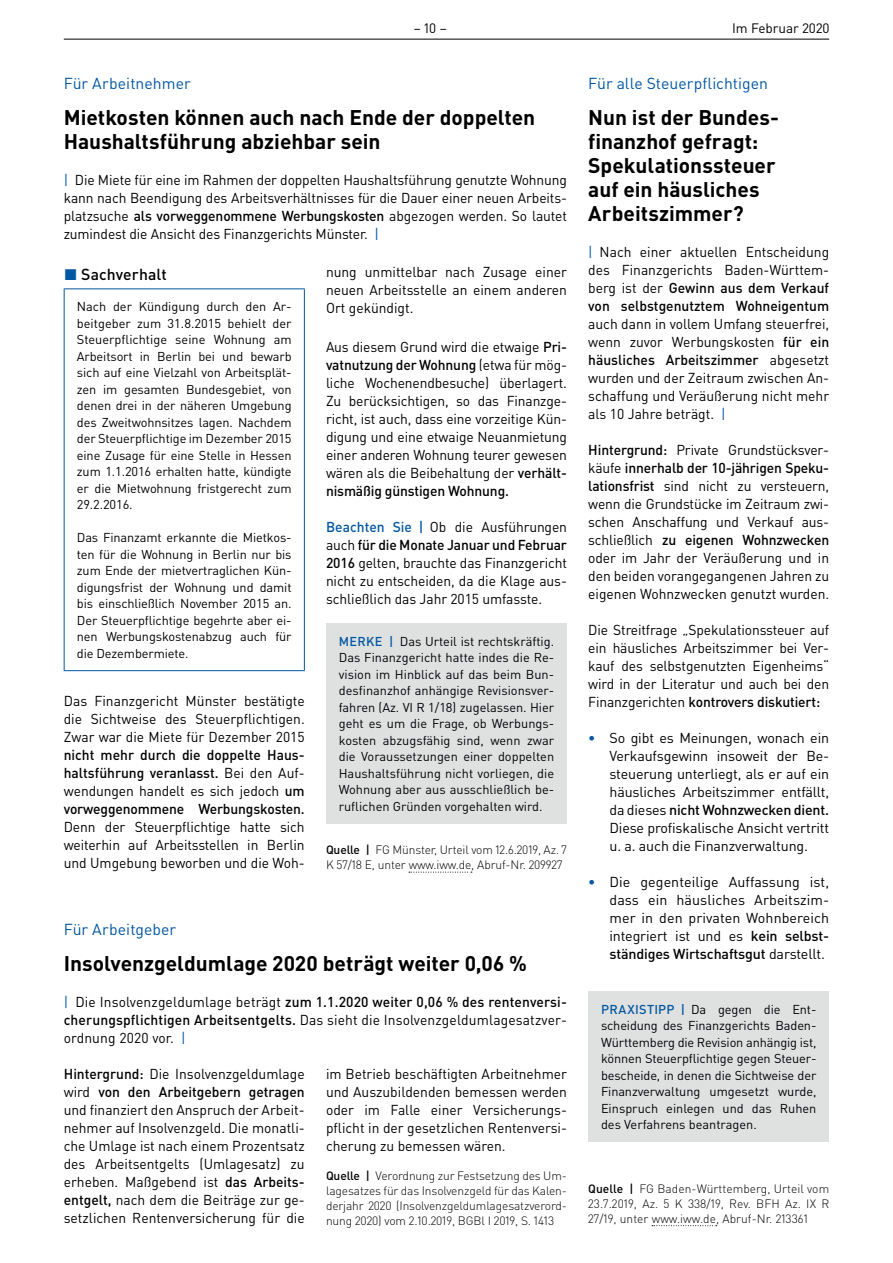
<style>
.page{position:relative;width:893px;height:1263px;background:#fff}
.page>*{position:absolute;margin:0;border:0;box-sizing:border-box;transform-origin:0 0}
.t1{font:700 21px/24px "DIN Pro";color:#000002}
.t2{font:15.75px "DIN Pro";color:#0157a2}
.t3{font:500 15.75px "DIN Pro";letter-spacing:.005em;color:#000002}
.t4{font:14.25px/18px "DIN Pro";color:#000002;text-align:justify}
.t5{font:500 14.25px/18px "DIN Pro";letter-spacing:-.01em;color:#000002;text-align:justify}
.t6{font:13.5px "DIN Pro";color:#000002}
.t7{font:12.75px/16.5px "DIN Pro";letter-spacing:-.01em;color:#000002;text-align:justify}
.t8{font:300 12px/15px "DIN Pro";letter-spacing:-.01em;color:#000002;text-align:justify}
.s1{color:#0157a2}
.s2{font-weight:500}
.s3{font-weight:400}
.s4{font-weight:500;color:#0157a2}
</style>
<div class="page">
<hr style="left:64px;top:39px;width:765px;height:1px;background:#000002">
<svg style="left:652px;top:1225px;width:65px;height:1px"></svg>
<div style="left:588px;top:991px;width:241px;height:151px;background:#dfe1e1"></div>
<hr style="left:64px;top:288px;width:241px;height:1px;background:#0157a2">
<hr style="left:64px;top:289px;width:1px;height:381px;background:#0157a2">
<hr style="left:304px;top:289px;width:1px;height:381px;background:#0157a2">
<hr style="left:64px;top:670px;width:241px;height:1px;background:#0157a2">
<svg style="left:409px;top:872px;width:63px;height:1px"></svg>
<div style="left:326px;top:623px;width:241px;height:200px;background:#dfe1e1"></div>
<p class="t6" style="left:414px;top:19px;width:34px">– 10 –</p>
<p class="t6" style="left:732px;top:19px;width:99px">Im Februar 2020</p>
<p class="t2" style="left:64px;top:73px;width:128px">Für Arbeitnehmer</p>
<h1 class="t1" style="left:64px;top:105px;width:473px">Mietkosten können auch nach Ende der doppelten<br>Haushaltsführung abziehbar sein</h1>
<p class="t4" style="left:64px;top:171px;width:505px"><span class="s1">|</span> Die Miete für eine im Rahmen der doppelten Haushaltsführung genutzte Wohnung kann nach Beendigung des Arbeitsverhältnisses für die Dauer einer neuen Arbeits&shy;platzsuche <span class="s2">als vorweggenommene Werbungskosten</span> abgezogen werden. So lautet zumindest die Ansicht des Finanzgerichts Münster. <span class="s1">|</span></p>
<p class="t3" style="left:64px;top:264px;width:104px"><span class="s1">◼</span> Sachverhalt</p>
<p class="t7" style="left:77px;top:298px;width:216px">Nach der Kündigung durch den Ar&shy;beitgeber zum 31.8.2015 behielt der Steuerpflichtige seine Wohnung am Arbeitsort in Berlin bei und bewarb sich auf eine Vielzahl von Arbeitsplät&shy;zen im gesamten Bundesgebiet, von denen drei in der näheren Umgebung des Zweitwohnsitzes lagen. Nachdem der Steuerpflichtige im Dezember 2015 eine Zusage für eine Stelle in Hessen zum 1.1.2016 erhalten hatte, kündigte er die Mietwohnung fristgerecht zum 29.2.2016.</p>
<p class="t7" style="left:77px;top:529px;width:216px">Das Finanzamt erkannte die Mietkos&shy;ten für die Wohnung in Berlin nur bis zum Ende der mietvertraglichen Kün&shy;digungsfrist der Wohnung und damit bis einschließlich November 2015 an.<br>Der Steuerpflichtige begehrte aber ei&shy;nen Werbungskostenabzug auch für die Dezembermiete.</p>
<p class="t4" style="left:64px;top:691px;width:242px">Das Finanzgericht Münster bestätigte die Sichtweise des Steuerpflichtigen.<br>Zwar war die Miete für Dezember 2015</p>
<p class="t5" style="left:64px;top:745px;width:242px">nicht mehr durch die doppelte Haus&shy;haltsführung veranlasst. <span class="s3">Bei den Auf&shy;wendungen handelt es sich jedoch</span> um vorweggenommene Werbungskosten.</p>
<p class="t4" style="left:64px;top:817px;width:242px">Denn der Steuerpflichtige hatte sich weiterhin auf Arbeitsstellen in Berlin und Umgebung beworben und die Woh-</p>
<p class="t4" style="left:326px;top:262px;width:242px">nung unmittelbar nach Zusage einer neuen Arbeitsstelle an einem anderen Ort gekündigt.</p>
<p class="t4" style="left:326px;top:337px;width:242px">Aus diesem Grund wird die etwaige <span class="s2">Pri&shy;vatnutzung der Wohnung</span> (etwa für mög&shy;liche Wochenendbesuche) überlagert.<br>Zu berücksichtigen, so das Finanzge&shy;richt, ist auch, dass eine vorzeitige Kün&shy;digung und eine etwaige Neuanmietung einer anderen Wohnung teurer gewesen wären als die Beibehaltung der <span class="s2">verhält&shy;nismäßig günstigen Wohnung.</span></p>
<p class="t4" style="left:326px;top:517px;width:242px"><span class="s4">Beachten Sie |</span> Ob die Ausführungen auch <span class="s2">für die Monate Januar und Februar 2016</span> gelten, brauchte das Finanzgericht nicht zu entscheiden, da die Klage aus&shy;schließlich das Jahr 2015 umfasste.</p>
<p class="t7" style="left:339px;top:632px;width:217px"><span class="s4">MERKE |</span> Das Urteil ist rechtskräftig.<br>Das Finanzgericht hatte indes die Re&shy;vision im Hinblick auf das beim Bun&shy;desfinanzhof anhängige Revisionsver&shy;fahren (Az. VI R 1/18) zugelassen. Hier geht es um die Frage, ob Werbungs&shy;kosten abzugsfähig sind, wenn zwar die Voraussetzungen einer doppelten Haushaltsführung nicht vorliegen, die Wohnung aber aus ausschließlich be&shy;ruflichen Gründen vorgehalten wird.</p>
<p class="t8" style="left:326px;top:842px;width:242px"><span class="s2">Quelle |</span> FG Münster, Urteil vom 12.6.2019, Az. 7<br>K 57/18 E, unter www.iww.de, Abruf-Nr. 209927</p>
<p class="t2" style="left:64px;top:919px;width:114px">Für Arbeitgeber</p>
<h1 class="t1" style="left:64px;top:951px;width:465px">Insolvenzgeldumlage 2020 beträgt weiter 0,06 %</h1>
<p class="t4" style="left:64px;top:993px;width:505px"><span class="s1">|</span> Die Insolvenzgeldumlage beträgt <span class="s2">zum 1.1.2020 weiter 0,06 % des rentenversi&shy;cherungspflichtigen Arbeitsentgelts.</span> Das sieht die Insolvenzgeldumlagesatzver&shy;ordnung 2020 vor. <span class="s1">|</span></p>
<p class="t4" style="left:64px;top:1064px;width:242px"><span class="s2">Hintergrund:</span> Die Insolvenzgeldumlage wird <span class="s2">von den Arbeitgebern getragen </span>und finanziert den Anspruch der Arbeit&shy;nehmer auf Insolvenzgeld. Die monatli&shy;che Umlage ist nach einem Prozentsatz des Arbeitsentgelts (Umlagesatz) zu erheben. Maßgebend ist <span class="s2">das Arbeits&shy;entgelt,</span> nach dem die Beiträge zur ge&shy;setzlichen Rentenversicherung für die</p>
<p class="t4" style="left:326px;top:1064px;width:242px">im Betrieb beschäftigten Arbeitnehmer und Auszubildenden bemessen werden oder im Falle einer Versicherungs&shy;pflicht in der gesetzlichen Rentenversi&shy;cherung zu bemessen wären.</p>
<p class="t8" style="left:326px;top:1167px;width:242px"><span class="s2">Quelle |</span> Verordnung zur Festsetzung des Um&shy;lagesatzes für das Insolvenzgeld für das Kalen&shy;derjahr 2020 (Insolvenzgeldumlagesatzverord&shy;nung 2020) vom 2.10.2019, BGBl I 2019, S. 1413</p>
<p class="t2" style="left:588px;top:73px;width:181px">Für alle Steuerpflichtigen</p>
<h1 class="t1" style="left:588px;top:105px;width:192px">Nun ist der Bundes&shy;finanzhof gefragt:<br>Spekulationssteuer auf ein häusliches<br>Arbeitszimmer?</h1>
<p class="t4" style="left:588px;top:243px;width:242px"><span class="s1">|</span> Nach einer aktuellen Entscheidung des Finanzgerichts Baden-Württem&shy;berg ist der <span class="s2">Gewinn aus dem Verkauf von selbstgenutztem Wohneigentum</span></p>
<p class="t4" style="left:588px;top:315px;width:242px">auch dann in vollem Umfang steuerfrei, wenn zuvor Werbungskosten <span class="s2">für ein häusliches Arbeitszimmer</span> abgesetzt wurden und der Zeitraum zwischen An&shy;schaffung und Veräußerung nicht mehr als 10 Jahre beträgt. <span class="s1">|</span></p>
<p class="t4" style="left:588px;top:441px;width:242px"><span class="s2">Hintergrund:</span> Private Grundstücksver&shy;käufe <span class="s2">innerhalb der 10-jährigen Speku&shy;lationsfrist</span> sind nicht zu versteuern, wenn die Grundstücke im Zeitraum zwi&shy;schen Anschaffung und Verkauf aus&shy;schließlich <span class="s2">zu eigenen Wohnzwecken </span>oder im Jahr der Veräußerung und in den beiden vorangegangenen Jahren zu eigenen Wohnzwecken genutzt wurden.</p>
<p class="t4" style="left:588px;top:621px;width:242px">Die Streitfrage „Spekulationssteuer auf ein häusliches Arbeitszimmer bei Ver&shy;kauf des selbstgenutzten Eigenheims“ wird in der Literatur und auch bei den Finanzgerichten <span class="s2">kontrovers diskutiert:</span></p>
<p class="t4" style="left:609px;top:729px;width:221px;text-indent:-21px"><span class="s4">•</span> So gibt es Meinungen, wonach ein Verkaufsgewinn insoweit der Be&shy;steuerung unterliegt, als er auf ein häusliches Arbeitszimmer entfällt, da dieses <span class="s2">nicht Wohnzwecken dient.<br></span>Diese profiskalische Ansicht vertritt u. a. auch die Finanzverwaltung.</p>
<p class="t4" style="left:609px;top:873px;width:221px;text-indent:-21px"><span class="s4">•</span> Die gegenteilige Auffassung ist, dass ein häusliches Arbeitszim&shy;mer in den privaten Wohnbereich integriert ist und es <span class="s2">kein selbst&shy;ständiges Wirtschaftsgut</span> darstellt.</p>
<p class="t7" style="left:601px;top:1000px;width:217px"><span class="s4">PRAXISTIPP |</span> Da gegen die Ent&shy;scheidung des Finanzgerichts Baden-Württemberg die Revision anhängig ist, können Steuerpflichtige gegen Steuer&shy;bescheide, in denen die Sichtweise der Finanzverwaltung umgesetzt wurde, Einspruch einlegen und das Ruhen des Verfahrens beantragen.</p>
<p class="t8" style="left:588px;top:1180px;width:242px"><span class="s2">Quelle |</span> FG Baden-Württemberg, Urteil vom 23.7.2019, Az. 5 K 338/19, Rev. BFH Az. IX R 27/19, unter www.iww.de, Abruf-Nr. 213361</p>
</div>
